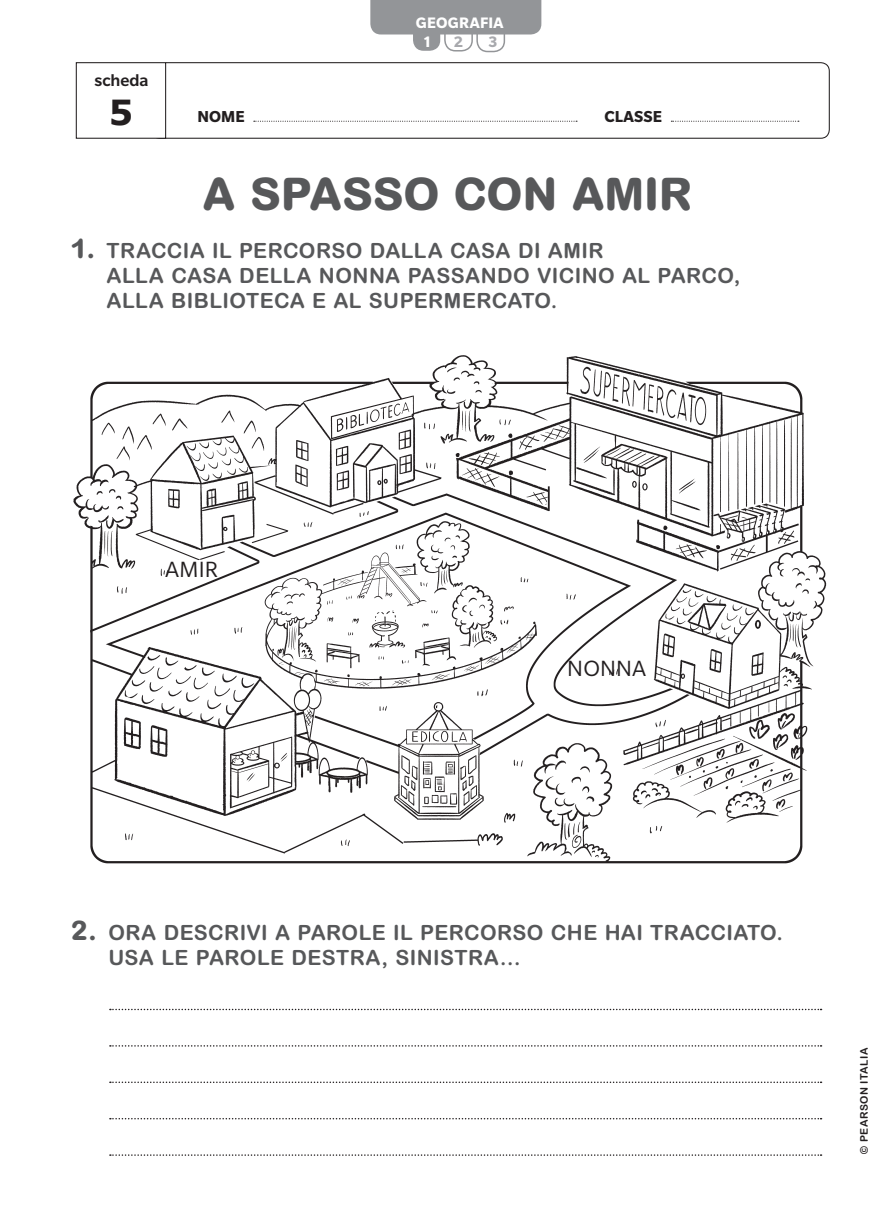
<style>
.page{position:relative;width:895px;height:1218px;background:#fff}
.page>*{position:absolute;margin:0;border:0;box-sizing:border-box;transform-origin:0 0}
.t1{font:800 45px "Arial Rounded MT Pro";letter-spacing:-.01em;color:#57585a}
.t2{font:700 34.5px "Verdana";color:#231f20}
.t3{font:24px "Slate Pro";letter-spacing:.005em;color:#231f20}
.t4{font:700 21px/25.2px "Arial Rounded MT Pro";letter-spacing:.02em;color:#57585a}
.t5{font:500 18px "Slate Pro";letter-spacing:-.005em;color:#231f20}
.t6{font:700 17.25px "Slate Pro";color:#231f20}
.t7{font:700 16.5px/18.5px "Slate Pro";letter-spacing:.015em;color:#fff}
.t8{font:700 16.5px "Slate Pro";color:#a8a9ad}
.t9{font:700 10.5px "Arial Rounded MT Pro";letter-spacing:.04em;color:#231f20}
.s1{font-weight:800;font-size:27px}
</style>
<div class="page">
<div style="left:150px;top:62px;width:679px;height:77px;border:1px solid #231f20;border-radius:9px"></div>
<svg style="left:254px;top:121px;width:323px;height:1px"></svg>
<svg style="left:671px;top:121px;width:128px;height:1px"></svg>
<svg style="left:370px;top:0;width:171px;height:52px"></svg>
<div style="left:76px;top:63px;width:90px;height:75px;background:#fff"></div>
<div style="left:76px;top:62px;width:90px;height:77px;border:1px solid #231f20"></div>
<svg style="left:110px;top:1008px;width:711px;height:1px"></svg>
<svg style="left:110px;top:1045px;width:711px;height:1px"></svg>
<svg style="left:110px;top:1081px;width:711px;height:1px"></svg>
<svg style="left:110px;top:1118px;width:711px;height:1px"></svg>
<svg style="left:110px;top:1154px;width:711px;height:1px"></svg>
<img style="left:73px;top:355px;width:754px;height:509px">
<p class="t5" style="left:95px;top:71px;width:55px">scheda</p>
<h2 class="t2" style="left:109px;top:89px;width:26px">5</h2>
<p class="t7" style="left:424px;top:14px;width:81px;text-indent:-8px">GEOGRAFIA<br>1</p>
<p class="t8" style="left:453px;top:32px;width:11px">2</p>
<p class="t8" style="left:488px;top:32px;width:11px">3</p>
<p class="t6" style="left:197px;top:107px;width:49px">NOME</p>
<p class="t6" style="left:604px;top:107px;width:59px">CLASSE</p>
<h1 class="t1" style="left:202px;top:167px;width:492px">A SPASSO CON AMIR</h1>
<p class="t4" style="left:107px;top:238px;width:635px;text-indent:-36px"><span class="s1">1.</span> TRACCIA IL PERCORSO DALLA CASA DI AMIR<br>ALLA CASA DELLA NONNA PASSANDO VICINO AL PARCO,<br>ALLA BIBLIOTECA E AL SUPERMERCATO.</p>
<p class="t3" style="left:166px;top:556px;width:54px">AMIR</p>
<p class="t3" style="left:567px;top:655px;width:80px">NONNA</p>
<p class="t4" style="left:108px;top:920px;width:676px;text-indent:-37px"><span class="s1">2.</span> ORA DESCRIVI A PAROLE IL PERCORSO CHE HAI TRACCIATO.<br>USA LE PAROLE DESTRA, SINISTRA…</p>
<p class="t9" style="left:857px;top:1153px;width:108px;rotate:-90deg">© PEARSON ITALIA</p>
</div>
